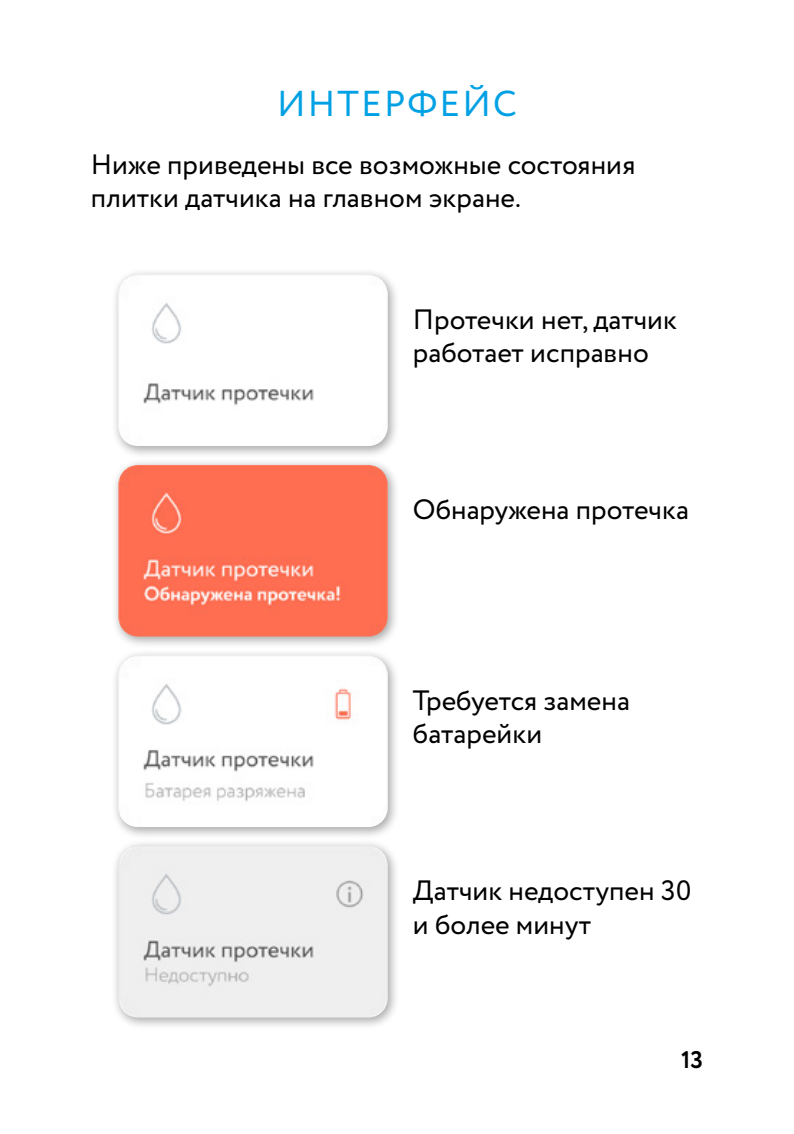
<style>
.page{position:relative;width:794px;height:1134px;background:#fff}
.page>*{position:absolute;margin:0;border:0;box-sizing:border-box;transform-origin:0 0}
.t1{font:36px "Circe";letter-spacing:.06em;color:#00a1e4}
.t2{font:28px/33.6px "Circe";color:#000}
.t3{font:700 24px "Circe";color:#000}
</style>
<div class="page">
<div style="left:112px;top:268px;width:288px;height:190px;background:#000;opacity:.35"></div>
<img style="left:118px;top:274px;width:270px;height:172px">
<div style="left:112px;top:459px;width:288px;height:190px;background:#000;opacity:.35"></div>
<img style="left:118px;top:465px;width:270px;height:171px">
<div style="left:112px;top:649px;width:288px;height:190px;background:#000;opacity:.35"></div>
<img style="left:118px;top:655px;width:270px;height:172px">
<div style="left:112px;top:840px;width:288px;height:190px;background:#000;opacity:.35"></div>
<img style="left:118px;top:846px;width:270px;height:171px">
<p class="t1" style="left:277px;top:80px;width:241px">ИНТЕРФЕЙС</p>
<p class="t2" style="left:91px;top:148px;width:546px">Ниже приведены все возможные состояния плитки датчика на главном экране.</p>
<p class="t2" style="left:413px;top:303px;width:266px">Протечки нет, датчик работает исправно</p>
<p class="t2" style="left:413px;top:494px;width:277px">Обнаружена протечка</p>
<p class="t2" style="left:413px;top:684px;width:218px">Требуется замена батарейки</p>
<p class="t2" style="left:413px;top:875px;width:280px">Датчик недоступен 30 и более минут</p>
<p class="t3" style="left:681px;top:1043px;width:24px">13</p>
</div>
